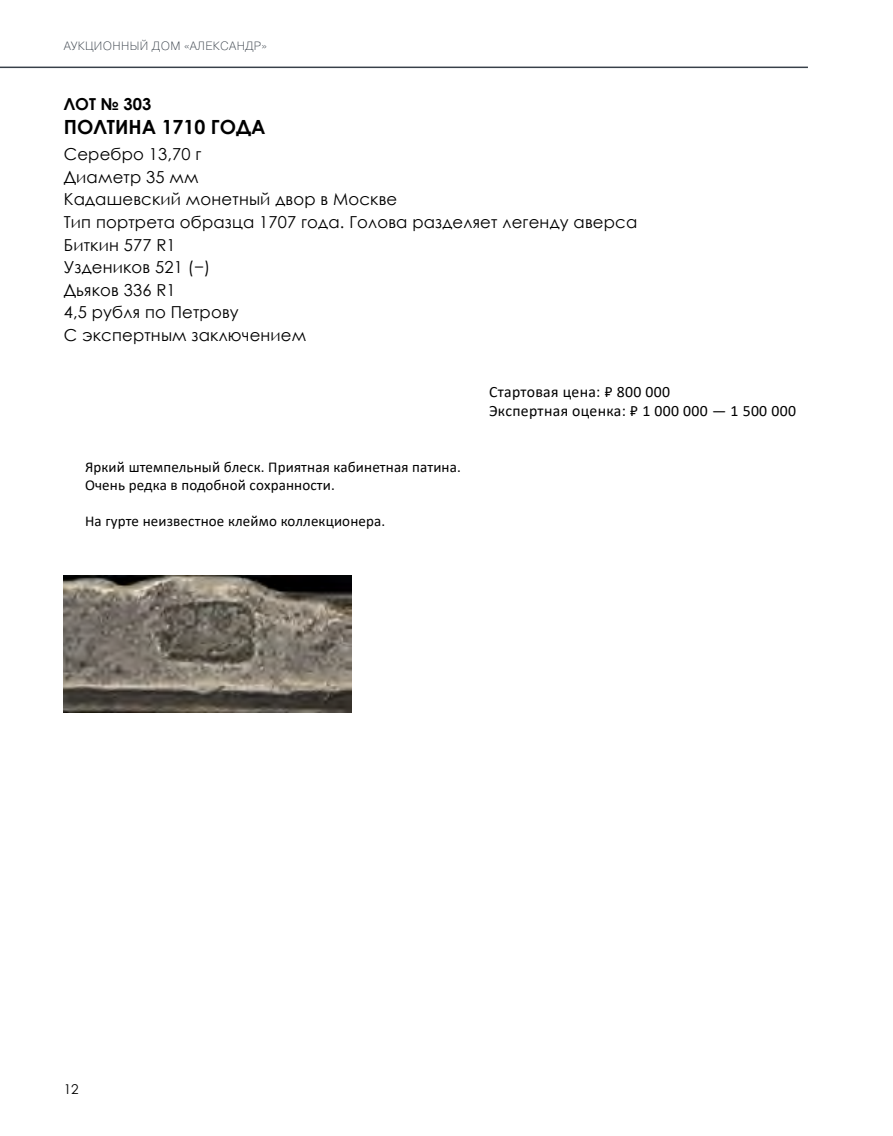
<style>
.page{position:relative;width:893px;height:1136px;background:#fff}
.page>*{position:absolute;margin:0;border:0;box-sizing:border-box;transform-origin:0 0}
.t1{font:700 19.5px "Century Gothic";color:#000}
.t2{font:16.5px/22.5px "Century Gothic";letter-spacing:.01em;color:#000}
.t3{font:700 16.5px "Century Gothic";color:#000}
.t4{font:15.75px/18.9px "Calibri";letter-spacing:.02em;color:#000}
.t5{font:15px/18px "Calibri";letter-spacing:.01em;color:#000}
.t6{font:13.5px "Century Gothic";color:#000}
.t7{font:12px "Pragmatica Light C";letter-spacing:.03em;color:#384049}
</style>
<div class="page">
<hr style="left:0;top:67px;width:808px;height:1px;background:#384049">
<img style="left:64px;top:575px;width:287px;height:138px">
<p class="t7" style="left:64px;top:40px;width:205px">АУКЦИОННЫЙ ДОМ «АЛЕКСАНДР»</p>
<p class="t3" style="left:64px;top:92px;width:89px">ЛОТ № 303</p>
<p class="t1" style="left:64px;top:112px;width:203px">ПОЛТИНА 1710 ГОДА</p>
<p class="t2" style="left:64px;top:143px;width:575px">Серебро 13,70 г<br>Диаметр 35 мм<br>Кадашевский монетный двор в Москве<br>Тип портрета образца 1707 года. Голова разделяет легенду аверса<br>Биткин 577 R1<br>Уздеников 521 (−)<br>Дьяков 336 R1<br>4,5 рубля по Петрову<br>С экспертным заключением</p>
<p class="t5" style="left:85px;top:457px;width:377px">Яркий штемпельный блеск. Приятная кабинетная патина.<br>Очень редка в подобной сохранности.</p>
<p class="t5" style="left:85px;top:511px;width:302px">На гурте неизвестное клеймо коллекционера.</p>
<p class="t4" style="left:489px;top:382px;width:309px">Стартовая цена: ₽ 800 000<br>Экспертная оценка: ₽ 1 000 000 — 1 500 000</p>
<p class="t6" style="left:64px;top:1079px;width:16px">12</p>
</div>
